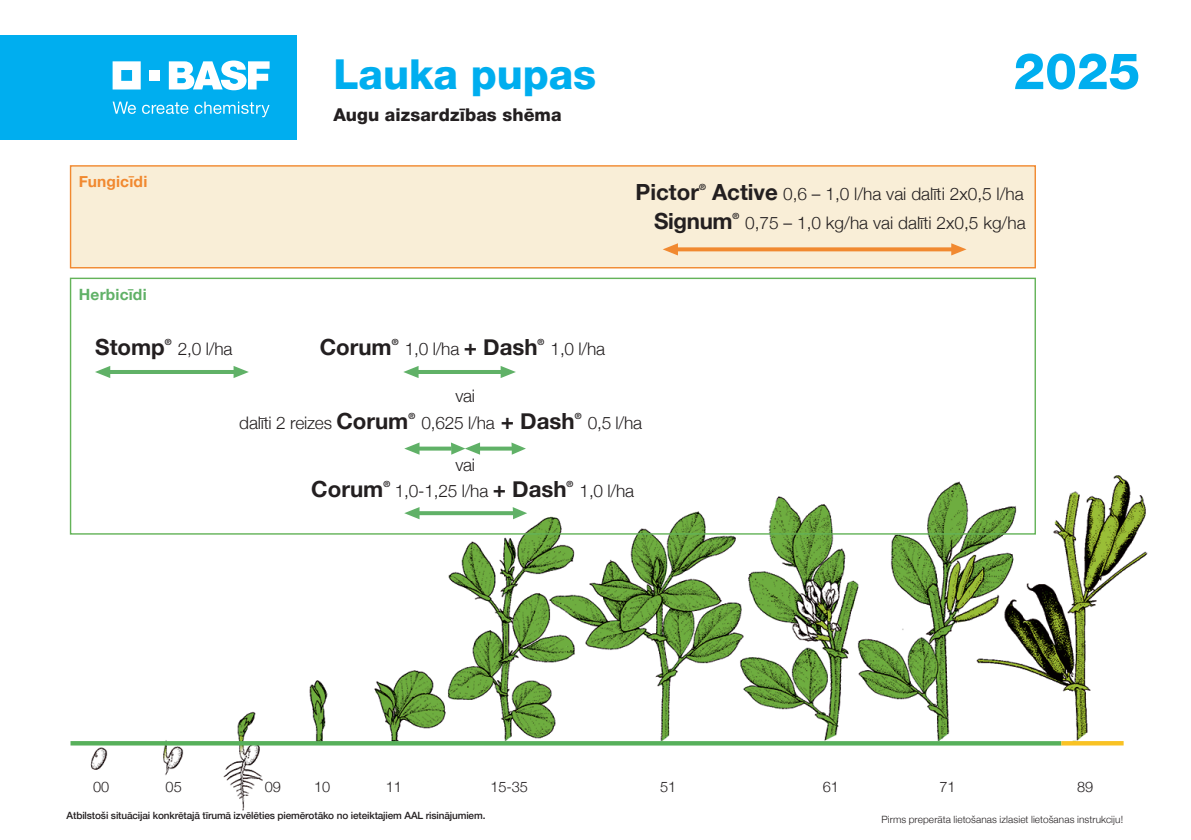
<style>
.page{position:relative;width:1191px;height:840px;background:#fff}
.page>*{position:absolute;margin:0;border:0;box-sizing:border-box;transform-origin:0 0}
.t1{font:800 50.4px "Helvetica Neue LT Pro";color:#00aeef}
.t2{font:800 41.4px "Helvetica Neue LT Pro";letter-spacing:-.005em;color:#00aeef}
.t3{font:700 22.2px "Helvetica Neue";color:#231f20}
.t4{font:800 17.8px "Helvetica Neue LT Pro";letter-spacing:.005em;color:#231f20}
.t5{font:300 17.2px "Helvetica Neue";color:#231f20}
.t6{font:700 15.6px "Helvetica Neue";letter-spacing:.01em;color:#60b167}
.t7{font:700 15.6px "Helvetica Neue";letter-spacing:.01em;color:#f18930}
.t8{font:300 14.6px "Helvetica Neue";letter-spacing:-.01em;color:#231f20}
.t9{font:500 10px "Helvetica Neue";letter-spacing:-.015em;color:#231f20}
.t10{font:300 10px "Helvetica Neue";letter-spacing:.01em;color:#231f20}
.t11{font:700 8.4px "Helvetica Neue";color:#231f20}
.s1{font-weight:700;font-size:22.2px}
</style>
<div class="page">
<img style="left:69px;top:462px;width:1079px;height:349px">
<svg style="left:70px;top:740px;width:991px;height:5px;fill:#57b05b"></svg>
<svg style="left:1061px;top:740px;width:62px;height:5px"></svg>
<hr style="left:109px;top:370px;width:125px;height:4px;background:#60b167">
<svg style="left:233px;top:366px;width:16px;height:12px"></svg>
<svg style="left:95px;top:366px;width:15px;height:12px"></svg>
<svg style="left:419px;top:511px;width:94px;height:4px"></svg>
<svg style="left:513px;top:507px;width:14px;height:12px"></svg>
<svg style="left:404px;top:507px;width:15px;height:12px"></svg>
<svg style="left:419px;top:446px;width:32px;height:4px"></svg>
<svg style="left:404px;top:442px;width:15px;height:12px"></svg>
<svg style="left:480px;top:446px;width:31px;height:4px"></svg>
<svg style="left:511px;top:442px;width:15px;height:12px"></svg>
<svg style="left:451px;top:442px;width:29px;height:12px"></svg>
<hr style="left:417px;top:370px;width:84px;height:4px;background:#60b167">
<svg style="left:500px;top:366px;width:16px;height:12px"></svg>
<svg style="left:403px;top:366px;width:15px;height:12px"></svg>
<div style="left:70px;top:165px;width:966px;height:103px;background:#f9eed7;border:1px solid #f18930"></div>
<svg style="left:678px;top:247px;width:273px;height:4px"></svg>
<svg style="left:663px;top:243px;width:15px;height:12px"></svg>
<svg style="left:951px;top:243px;width:15px;height:12px"></svg>
<div style="left:0;top:35px;width:296px;height:105px;background:#00aeef"></div>
<svg style="left:113px;top:61px;width:28px;height:28px"></svg>
<div style="left:149px;top:70px;width:11px;height:11px;background:#fff"></div>
<svg style="left:169px;top:60px;width:100px;height:30px"></svg>
<svg style="left:113px;top:101px;width:23px;height:13px"></svg>
<svg style="left:142px;top:102px;width:46px;height:12px"></svg>
<svg style="left:195px;top:101px;width:74px;height:16px"></svg>
<p class="t7" style="left:79px;top:169px;width:70px">Fungicīdi</p>
<p class="t6" style="left:79px;top:282px;width:69px">Herbicīdi</p>
<h2 class="t2" style="left:333px;top:49px;width:264px">Lauka pupas</h2>
<h1 class="t1" style="left:1013px;top:41px;width:128px">2025</h1>
<p class="t4" style="left:333px;top:104px;width:230px">Augu aizsardzības shēma</p>
<p class="t3" style="left:635px;top:175px;width:65px">Pictor</p>
<p class="t11" style="left:699px;top:181px;width:8px">®</p>
<p class="t5" style="left:712px;top:180px;width:313px"><span class="s1">Active</span> 0,6 – 1,0 l/ha vai dalīti 2x0,5 l/ha</p>
<p class="t3" style="left:654px;top:203px;width:80px">Signum</p>
<p class="t11" style="left:732px;top:209px;width:8px">®</p>
<p class="t5" style="left:745px;top:209px;width:282px">0,75 – 1,0 kg/ha vai dalīti 2x0,5 kg/ha</p>
<p class="t3" style="left:95px;top:329px;width:71px">Stomp</p>
<p class="t11" style="left:165px;top:335px;width:8px">®</p>
<p class="t5" style="left:178px;top:334px;width:56px">2,0 l/ha</p>
<p class="t3" style="left:320px;top:329px;width:74px">Corum</p>
<p class="t11" style="left:392px;top:335px;width:8px">®</p>
<p class="t5" style="left:405px;top:334px;width:134px">1,0 l/ha <span class="s1">+ Dash</span></p>
<p class="t11" style="left:537px;top:335px;width:8px">®</p>
<p class="t5" style="left:550px;top:334px;width:56px">1,0 l/ha</p>
<p class="t5" style="left:455px;top:382px;width:21px">vai</p>
<p class="t5" style="left:239px;top:409px;width:171px">dalīti 2 reizes <span class="s1">Corum</span></p>
<p class="t11" style="left:408px;top:409px;width:8px">®</p>
<p class="t5" style="left:421px;top:409px;width:155px">0,625 l/ha <span class="s1">+ Dash</span></p>
<p class="t11" style="left:574px;top:409px;width:8px">®</p>
<p class="t5" style="left:587px;top:409px;width:56px">0,5 l/ha</p>
<p class="t5" style="left:455px;top:450px;width:21px">vai</p>
<p class="t3" style="left:311px;top:472px;width:74px">Corum</p>
<p class="t11" style="left:383px;top:477px;width:8px">®</p>
<p class="t5" style="left:395px;top:477px;width:173px">1,0-1,25 l/ha <span class="s1">+ Dash</span></p>
<p class="t11" style="left:566px;top:477px;width:8px">®</p>
<p class="t5" style="left:579px;top:477px;width:56px">1,0 l/ha</p>
<p class="t8" style="left:93px;top:775px;width:18px">00</p>
<p class="t8" style="left:166px;top:775px;width:18px">05</p>
<p class="t8" style="left:265px;top:775px;width:18px">09</p>
<p class="t8" style="left:314px;top:775px;width:18px">10</p>
<p class="t8" style="left:386px;top:775px;width:18px">11</p>
<p class="t8" style="left:490px;top:775px;width:39px">15-35</p>
<p class="t8" style="left:660px;top:775px;width:18px">51</p>
<p class="t8" style="left:822px;top:775px;width:18px">61</p>
<p class="t8" style="left:939px;top:775px;width:18px">71</p>
<p class="t8" style="left:1077px;top:775px;width:18px">89</p>
<p class="t9" style="left:67px;top:807px;width:420px">Atbilstoši situācijai konkrētajā tīrumā izvēlēties piemērotāko no ieteiktajiem AAL risinājumiem.</p>
<p class="t10" style="left:881px;top:811px;width:243px">Pirms preperāta lietošanas izlasiet lietošanas instrukciju!</p>
</div>
